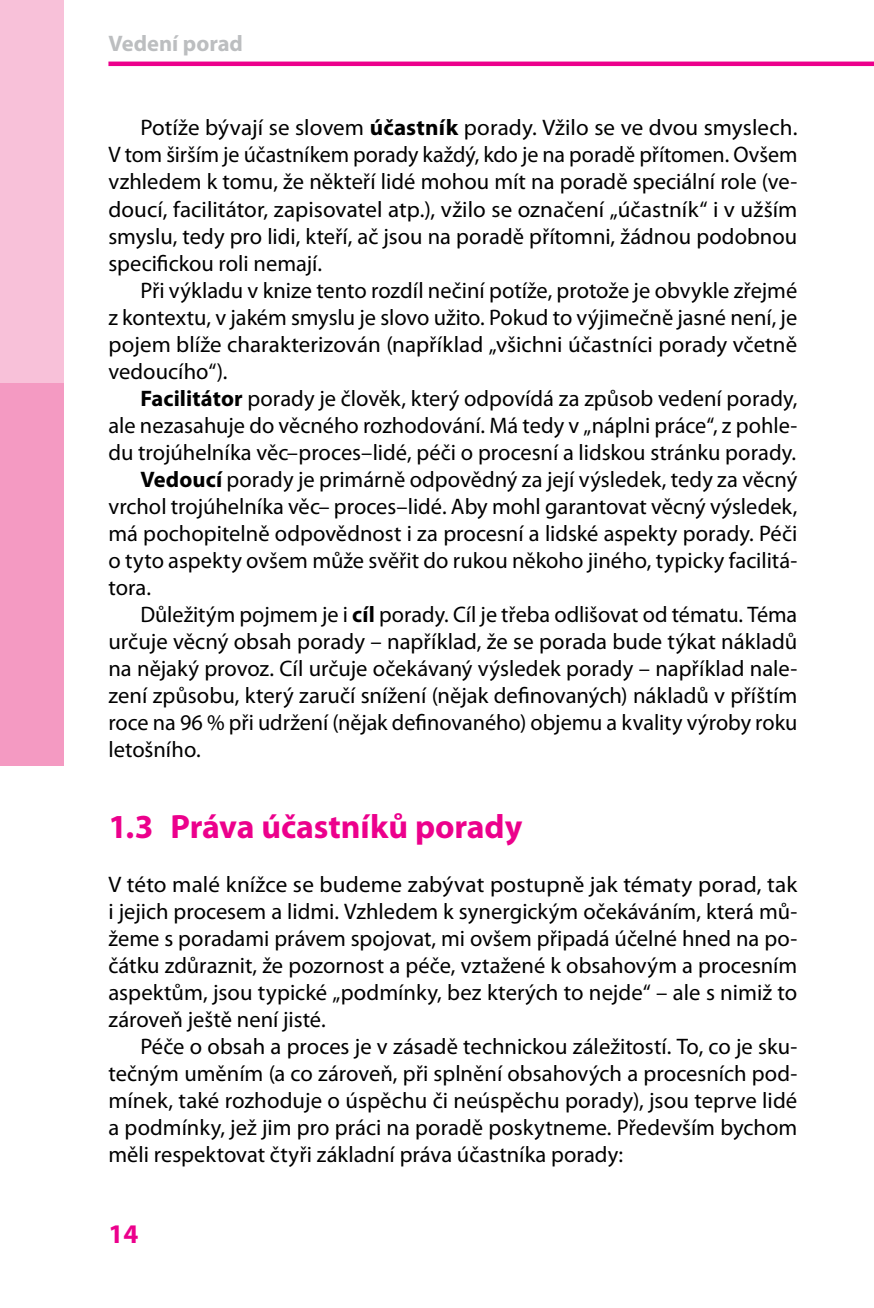
<style>
.page{position:relative;width:874px;height:1308px;background:#fff}
.page>*{position:absolute;margin:0;border:0;box-sizing:border-box;transform-origin:0 0}
.t1{font:700 33.75px "Myriad Pro";letter-spacing:-.005em;color:#ec008c}
.t2{font:700 27px "Myriad Pro";color:#ec008c}
.t3{font:22.5px/27px "Myriad Pro";color:#000;text-align:justify}
.t4{font:700 22.5px "Myriad Pro";color:#bcbec0}
.s1{font-weight:700}
</style>
<div class="page">
<div style="left:0;top:0;width:64px;height:383px;background:#f8c1d9"></div>
<div style="left:0;top:383px;width:64px;height:382px;background:#f49ac2"></div>
<hr style="left:108px;top:62px;width:766px;height:4px;background:#ec008c">
<p class="t4" style="left:108px;top:29px;width:136px">Vedení porad</p>
<p class="t3" style="left:108px;top:114px;width:690px;text-indent:32px">Potíže bývají se slovem <span class="s1">účastník</span> porady. Vžilo se ve dvou smyslech.<br>V tom širším je účastníkem porady každý, kdo je na poradě přítomen. Ovšem vzhledem k tomu, že někteří lidé mohou mít na poradě speciální role (ve&shy;doucí, facilitátor, zapisovatel atp.), vžilo se označení „účastník“ i v užším smyslu, tedy pro lidi, kteří, ač jsou na poradě přítomni, žádnou podobnou specifickou roli nemají.</p>
<p class="t3" style="left:108px;top:276px;width:690px;text-indent:32px">Při výkladu v knize tento rozdíl nečiní potíže, protože je obvykle zřejmé z kontextu, v jakém smyslu je slovo užito. Pokud to výjimečně jasné není, je pojem blíže charakterizován (například „všichni účastníci porady včetně vedoucího“).</p>
<p class="t3" style="left:140px;top:384px;width:658px"><span class="s1">Facilitátor</span> porady je člověk, který odpovídá za způsob vedení porady,</p>
<p class="t3" style="left:108px;top:411px;width:690px">ale nezasahuje do věcného rozhodování. Má tedy v „náplni práce“, z pohle-</p>
<p class="t3" style="left:108px;top:438px;width:689px">du trojúhelníka věc–proces–lidé, péči o procesní a lidskou stránku porady.</p>
<p class="t3" style="left:140px;top:465px;width:658px"><span class="s1">Vedoucí</span> porady je primárně odpovědný za její výsledek, tedy za věcný</p>
<p class="t3" style="left:108px;top:492px;width:690px">vrchol trojúhelníka věc– proces–lidé. Aby mohl garantovat věcný výsledek,</p>
<p class="t3" style="left:108px;top:519px;width:690px">má pochopitelně odpovědnost i za procesní a lidské aspekty porady. Péči</p>
<p class="t3" style="left:108px;top:546px;width:690px">o tyto aspekty ovšem může svěřit do rukou někoho jiného, typicky facilitá-</p>
<p class="t3" style="left:108px;top:573px;width:44px">tora.</p>
<p class="t3" style="left:140px;top:600px;width:658px">Důležitým pojmem je i <span class="s1">cíl</span> porady. Cíl je třeba odlišovat od tématu. Téma</p>
<p class="t3" style="left:108px;top:627px;width:690px">určuje věcný obsah porady – například, že se porada bude týkat nákladů</p>
<p class="t3" style="left:108px;top:654px;width:690px">na nějaký provoz. Cíl určuje očekávaný výsledek porady – například nale-</p>
<p class="t3" style="left:108px;top:681px;width:690px">zení způsobu, který zaručí snížení (nějak definovaných) nákladů v příštím</p>
<p class="t3" style="left:108px;top:708px;width:690px">roce na 96 % při udržení (nějak definovaného) objemu a kvality výroby roku</p>
<p class="t3" style="left:108px;top:735px;width:94px">letošního.</p>
<h1 class="t1" style="left:108px;top:804px;width:415px">1.3 Práva účastníků porady</h1>
<p class="t3" style="left:108px;top:870px;width:690px">V této malé knížce se budeme zabývat postupně jak tématy porad, tak i jejich procesem a lidmi. Vzhledem k synergickým očekáváním, která mů&shy;žeme s poradami právem spojovat, mi ovšem připadá účelné hned na po&shy;čátku zdůraznit, že pozornost a péče, vztažené k obsahovým a procesním aspektům, jsou typické „podmínky, bez kterých to nejde“ – ale s nimiž to zároveň ještě není jisté.</p>
<p class="t3" style="left:108px;top:1032px;width:690px;text-indent:32px">Péče o obsah a proces je v zásadě technickou záležitostí. To, co je sku&shy;tečným uměním (a co zároveň, při splnění obsahových a procesních pod&shy;mínek, také rozhoduje o úspěchu či neúspěchu porady), jsou teprve lidé a podmínky, jež jim pro práci na poradě poskytneme. Především bychom měli respektovat čtyři základní práva účastníka porady:</p>
<p class="t2" style="left:108px;top:1216px;width:31px">14</p>
</div>
